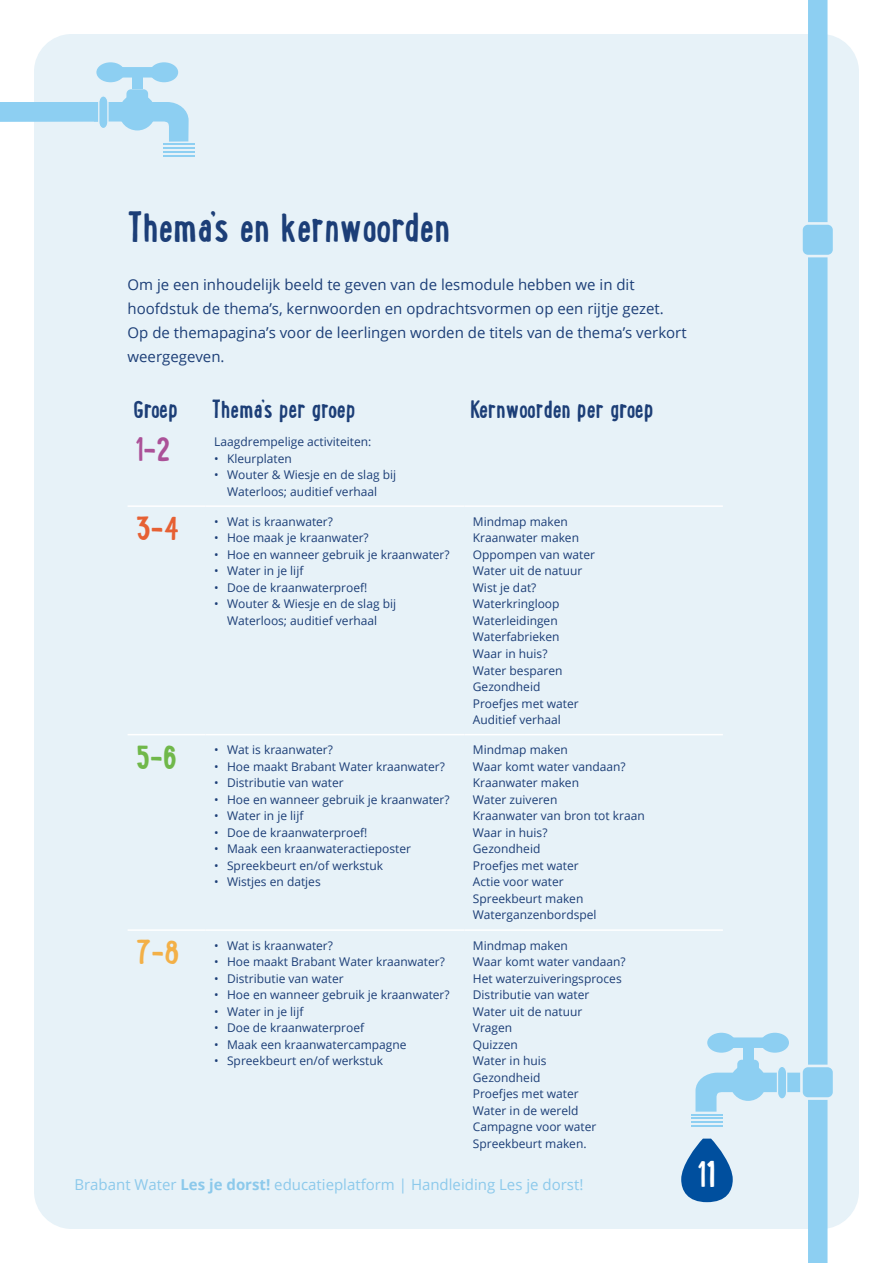
<style>
.page{position:relative;width:893px;height:1263px;background:#fff}
.page>*{position:absolute;margin:0;border:0;box-sizing:border-box;transform-origin:0 0}
.titel{font:700 45px "Lunch Box";color:#1c3e77}
.t1{font:700 39px "Lunch Box";color:#fff}
.tabel{font:700 36px "Lunch Box";color:#ab5198}
.tabel-2{font:700 36px "Lunch Box";color:#e66033}
.t2{font:700 36px "Lunch Box";color:#70b84a}
.t3{font:700 36px "Lunch Box";color:#f3b047}
.t4{font:700 27px "Lunch Box";color:#1c3e77}
.lopend{font:15px/24px "Open Sans";color:#1c3e77}
.t5{font:15px "Open Sans";color:#8cc9eb}
.tabel-3{font:12px/16.5px "Open Sans";color:#1c3e77;text-align:center}
.s1{font-weight:700}
</style>
<div class="page">
<div style="left:34px;top:34px;width:825px;height:1195px;background:#e7f2f8;border-radius:38px"></div>
<hr style="left:163px;top:143px;width:31px;height:2px;background:#8dcff2">
<hr style="left:163px;top:147px;width:31px;height:2px;background:#8dcff2">
<hr style="left:163px;top:151px;width:31px;height:2px;background:#8dcff2">
<hr style="left:163px;top:155px;width:31px;height:2px;background:#8dcff2">
<div style="left:126px;top:89px;width:22px;height:19px;background:#8dcff2;border-radius:4px"></div>
<div style="left:132px;top:74px;width:10px;height:15px;background:#8dcff2"></div>
<div style="left:111px;top:67px;width:53px;height:11px;background:#8dcff2;border-radius:5px"></div>
<div style="left:96px;top:62px;width:29px;height:20px;background:#8dcff2;border-radius:50%"></div>
<div style="left:150px;top:62px;width:28px;height:20px;background:#8dcff2;border-radius:50%"></div>
<div style="left:0;top:102px;width:102px;height:20px;background:#8dcff2"></div>
<svg style="left:94px;top:95px;width:95px;height:47px"></svg>
<svg style="left:681px;top:0;width:154px;height:1263px"></svg>
<hr style="left:128px;top:734px;width:78px;height:1px;background:#fff">
<hr style="left:206px;top:734px;width:258px;height:1px;background:#fff">
<hr style="left:464px;top:734px;width:259px;height:1px;background:#fff">
<hr style="left:128px;top:929px;width:78px;height:2px;background:#fff">
<hr style="left:206px;top:929px;width:258px;height:2px;background:#fff">
<hr style="left:464px;top:929px;width:259px;height:2px;background:#fff">
<hr style="left:128px;top:505px;width:78px;height:2px;background:#fff">
<hr style="left:206px;top:505px;width:258px;height:2px;background:#fff">
<hr style="left:464px;top:505px;width:259px;height:2px;background:#fff">
<p class="titel" style="left:128px;top:197px;width:324px">Thema’s en kernwoorden</p>
<p class="lopend" style="left:128px;top:272px;width:561px">Om je een inhoudelijk beeld te geven van de lesmodule hebben we in dit hoofdstuk de thema’s, kernwoorden en opdrachtsvormen op een rijtje gezet.<br>Op de themapagina’s voor de leerlingen worden de titels van de thema’s verkort weergegeven.</p>
<p class="t4" style="left:134px;top:391px;width:46px">Groep</p>
<p class="t4" style="left:212px;top:391px;width:145px">Thema’s per groep</p>
<p class="t4" style="left:470px;top:391px;width:185px">Kernwoorden per groep</p>
<p class="tabel" style="left:136px;top:424px;width:36px">1-2</p>
<p class="tabel-3" style="left:214px;top:433px;width:159px">Laagdrempelige activiteiten:</p>
<p class="tabel-3" style="left:214px;top:450px;width:79px">• Kleurplaten</p>
<p class="tabel-3" style="left:214px;top:466px;width:183px">• Wouter &amp; Wiesje en de slag bij<br>Waterloos; auditief verhaal</p>
<p class="tabel-2" style="left:136px;top:504px;width:45px">3-4</p>
<p class="tabel-3" style="left:214px;top:513px;width:120px">• Wat is kraanwater?</p>
<p class="tabel-3" style="left:214px;top:530px;width:156px">• Hoe maak je kraanwater?</p>
<p class="tabel-3" style="left:214px;top:546px;width:237px">• Hoe en wanneer gebruik je kraanwater?</p>
<p class="tabel-3" style="left:214px;top:563px;width:91px">• Water in je lijf</p>
<p class="tabel-3" style="left:214px;top:579px;width:155px">• Doe de kraanwaterproef!</p>
<p class="tabel-3" style="left:214px;top:596px;width:183px">• Wouter &amp; Wiesje en de slag bij<br>Waterloos; auditief verhaal</p>
<p class="t2" style="left:136px;top:733px;width:42px">5-6</p>
<p class="tabel-3" style="left:214px;top:741px;width:120px">• Wat is kraanwater?</p>
<p class="tabel-3" style="left:214px;top:758px;width:232px">• Hoe maakt Brabant Water kraanwater?</p>
<p class="tabel-3" style="left:214px;top:774px;width:131px">• Distributie van water</p>
<p class="tabel-3" style="left:214px;top:791px;width:237px">• Hoe en wanneer gebruik je kraanwater?</p>
<p class="tabel-3" style="left:214px;top:807px;width:91px">• Water in je lijf</p>
<p class="tabel-3" style="left:214px;top:824px;width:155px">• Doe de kraanwaterproef!</p>
<p class="tabel-3" style="left:214px;top:840px;width:198px">• Maak een kraanwateractieposter</p>
<p class="tabel-3" style="left:214px;top:857px;width:170px">• Spreekbeurt en/of werkstuk</p>
<p class="tabel-3" style="left:214px;top:873px;width:108px">• Wistjes en datjes</p>
<p class="t3" style="left:136px;top:928px;width:45px">7-8</p>
<p class="tabel-3" style="left:214px;top:937px;width:120px">• Wat is kraanwater?</p>
<p class="tabel-3" style="left:214px;top:953px;width:232px">• Hoe maakt Brabant Water kraanwater?</p>
<p class="tabel-3" style="left:214px;top:970px;width:131px">• Distributie van water</p>
<p class="tabel-3" style="left:214px;top:986px;width:237px">• Hoe en wanneer gebruik je kraanwater?</p>
<p class="tabel-3" style="left:214px;top:1003px;width:91px">• Water in je lijf</p>
<p class="tabel-3" style="left:214px;top:1019px;width:151px">• Doe de kraanwaterproef</p>
<p class="tabel-3" style="left:214px;top:1036px;width:194px">• Maak een kraanwatercampagne</p>
<p class="tabel-3" style="left:214px;top:1052px;width:170px">• Spreekbeurt en/of werkstuk</p>
<p class="tabel-3" style="left:473px;top:513px;width:97px">Mindmap maken</p>
<p class="tabel-3" style="left:473px;top:530px;width:108px">Kraanwater maken</p>
<p class="tabel-3" style="left:473px;top:546px;width:124px">Oppompen van water</p>
<p class="tabel-3" style="left:473px;top:563px;width:111px">Water uit de natuur</p>
<p class="tabel-3" style="left:473px;top:579px;width:65px">Wist je dat?</p>
<p class="tabel-3" style="left:473px;top:596px;width:88px">Waterkringloop</p>
<p class="tabel-3" style="left:473px;top:612px;width:86px">Waterleidingen</p>
<p class="tabel-3" style="left:473px;top:629px;width:88px">Waterfabrieken</p>
<p class="tabel-3" style="left:473px;top:645px;width:76px">Waar in huis?</p>
<p class="tabel-3" style="left:473px;top:662px;width:91px">Water besparen</p>
<p class="tabel-3" style="left:473px;top:678px;width:69px">Gezondheid</p>
<p class="tabel-3" style="left:473px;top:695px;width:107px">Proefjes met water</p>
<p class="tabel-3" style="left:473px;top:711px;width:89px">Auditief verhaal</p>
<p class="tabel-3" style="left:473px;top:741px;width:97px">Mindmap maken</p>
<p class="tabel-3" style="left:473px;top:758px;width:154px">Waar komt water vandaan?</p>
<p class="tabel-3" style="left:473px;top:774px;width:108px">Kraanwater maken</p>
<p class="tabel-3" style="left:473px;top:791px;width:86px">Water zuiveren</p>
<p class="tabel-3" style="left:473px;top:807px;width:173px">Kraanwater van bron tot kraan</p>
<p class="tabel-3" style="left:473px;top:824px;width:76px">Waar in huis?</p>
<p class="tabel-3" style="left:473px;top:840px;width:69px">Gezondheid</p>
<p class="tabel-3" style="left:473px;top:857px;width:107px">Proefjes met water</p>
<p class="tabel-3" style="left:473px;top:873px;width:92px">Actie voor water</p>
<p class="tabel-3" style="left:473px;top:890px;width:112px">Spreekbeurt maken</p>
<p class="tabel-3" style="left:473px;top:906px;width:125px">Waterganzenbordspel</p>
<p class="tabel-3" style="left:473px;top:937px;width:97px">Mindmap maken</p>
<p class="tabel-3" style="left:473px;top:953px;width:154px">Waar komt water vandaan?</p>
<p class="tabel-3" style="left:473px;top:970px;width:150px">Het waterzuiveringsproces</p>
<p class="tabel-3" style="left:473px;top:986px;width:118px">Distributie van water</p>
<p class="tabel-3" style="left:473px;top:1003px;width:111px">Water uit de natuur</p>
<p class="tabel-3" style="left:473px;top:1019px;width:41px">Vragen</p>
<p class="tabel-3" style="left:473px;top:1036px;width:47px">Quizzen</p>
<p class="tabel-3" style="left:473px;top:1052px;width:75px">Water in huis</p>
<p class="tabel-3" style="left:473px;top:1069px;width:69px">Gezondheid</p>
<p class="tabel-3" style="left:473px;top:1085px;width:107px">Proefjes met water</p>
<p class="tabel-3" style="left:473px;top:1102px;width:107px">Water in de wereld</p>
<p class="tabel-3" style="left:473px;top:1118px;width:125px">Campagne voor water</p>
<p class="tabel-3" style="left:473px;top:1135px;width:115px">Spreekbeurt maken.</p>
<p class="t5" style="left:74px;top:1174px;width:510px">Brabant Water <span class="s1">Les je dorst!</span> educatieplatform | Handleiding Les je dorst!</p>
<h2 class="t1" style="left:698px;top:1148px;width:19px">11</h2>
</div>
